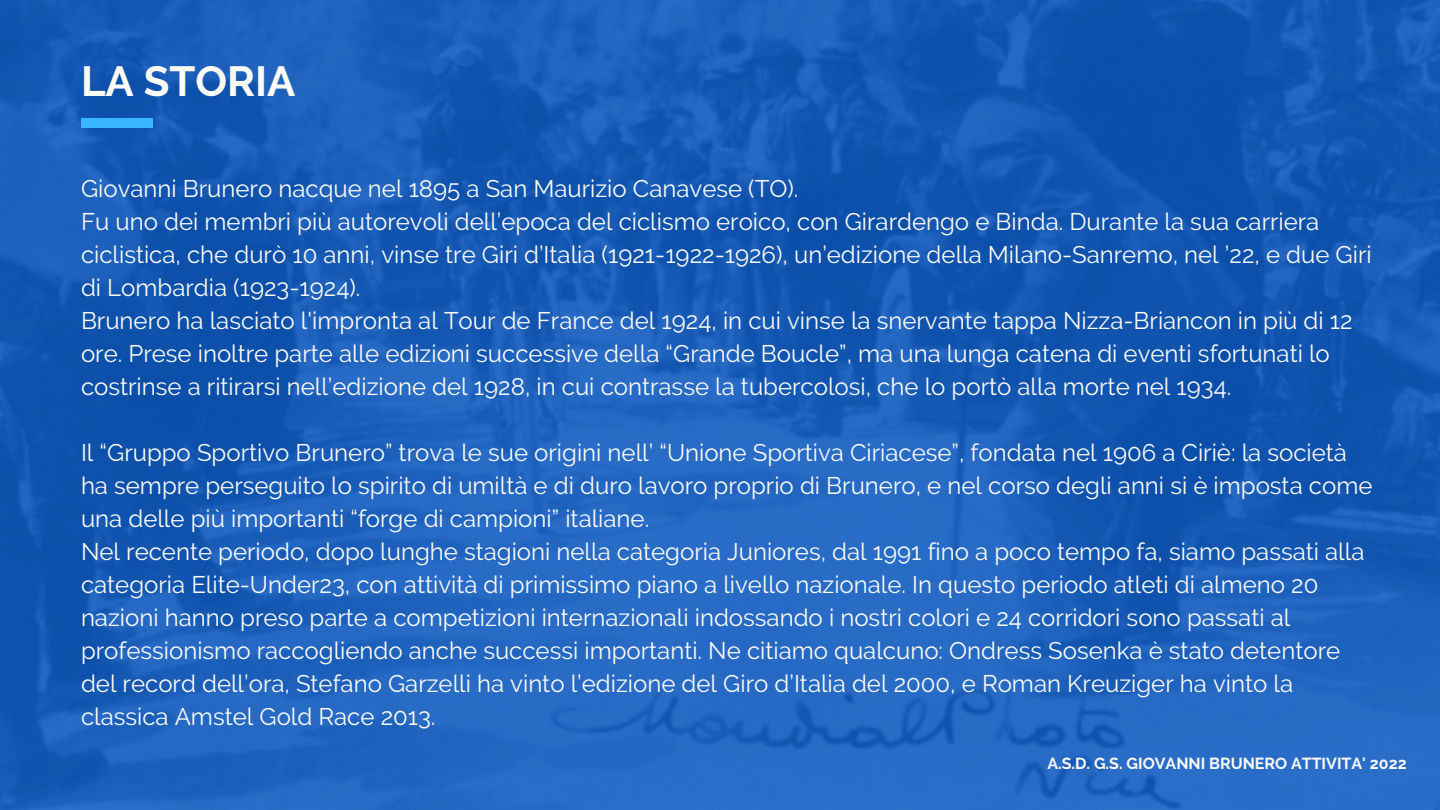
<style>
.page{position:relative;width:1440px;height:810px;background:#fff}
.page>*{position:absolute;margin:0;border:0;box-sizing:border-box;transform-origin:0 0}
.t1{font:700 42px "Raleway";color:#fbfbf5}
.t2{font:24px/33px "Raleway";color:#fbfbf5}
.t3{font:700 16px "Raleway";color:#fbfbf5}
</style>
<div class="page">
<img style="left:0;top:0;width:1440px;height:810px">
<div style="left:81px;top:118px;width:72px;height:10px;background:#38b6ff"></div>
<p class="t1" style="left:81px;top:56px;width:216px">LA STORIA</p>
<p class="t2" style="left:81px;top:172px;width:719px">Giovanni Brunero nacque nel 1895 a San Maurizio Canavese (TO).</p>
<p class="t2" style="left:81px;top:205px;width:1292px">Fu uno dei membri più autorevoli dell’epoca del ciclismo eroico, con Girardengo e Binda. Durante la sua carriera ciclistica, che durò 10 anni, vinse tre Giri d’Italia (1921-1922-1926), un’edizione della Milano-Sanremo, nel ’22, e due Giri di Lombardia (1923-1924).</p>
<p class="t2" style="left:81px;top:304px;width:1273px">Brunero ha lasciato l'impronta al Tour de France del 1924, in cui vinse la snervante tappa Nizza-Briancon in più di 12 ore. Prese inoltre parte alle edizioni successive della “Grande Boucle”, ma una lunga catena di eventi sfortunati lo costrinse a ritirarsi nell’edizione del 1928, in cui contrasse la tubercolosi, che lo portò alla morte nel 1934.</p>
<p class="t2" style="left:81px;top:436px;width:1293px">Il “Gruppo Sportivo Brunero” trova le sue origini nell’ “Unione Sportiva Ciriacese”, fondata nel 1906 a Ciriè: la società ha sempre perseguito lo spirito di umiltà e di duro lavoro proprio di Brunero, e nel corso degli anni si è imposta come una delle più importanti “forge di campioni” italiane.</p>
<p class="t2" style="left:81px;top:535px;width:1285px">Nel recente periodo, dopo lunghe stagioni nella categoria Juniores, dal 1991 fino a poco tempo fa, siamo passati alla categoria Elite-Under23, con attività di primissimo piano a livello nazionale. In questo periodo atleti di almeno 20 nazioni hanno preso parte a competizioni internazionali indossando i nostri colori e 24 corridori sono passati al professionismo raccogliendo anche successi importanti. Ne citiamo qualcuno: Ondress Sosenka è stato detentore del record dell’ora, Stefano Garzelli ha vinto l’edizione del Giro d’Italia del 2000, e Roman Kreuziger ha vinto la classica Amstel Gold Race 2013.</p>
<p class="t3" style="left:1047px;top:754px;width:361px">A.S.D. G.S. GIOVANNI BRUNERO ATTIVITA' 2022</p>
</div>
